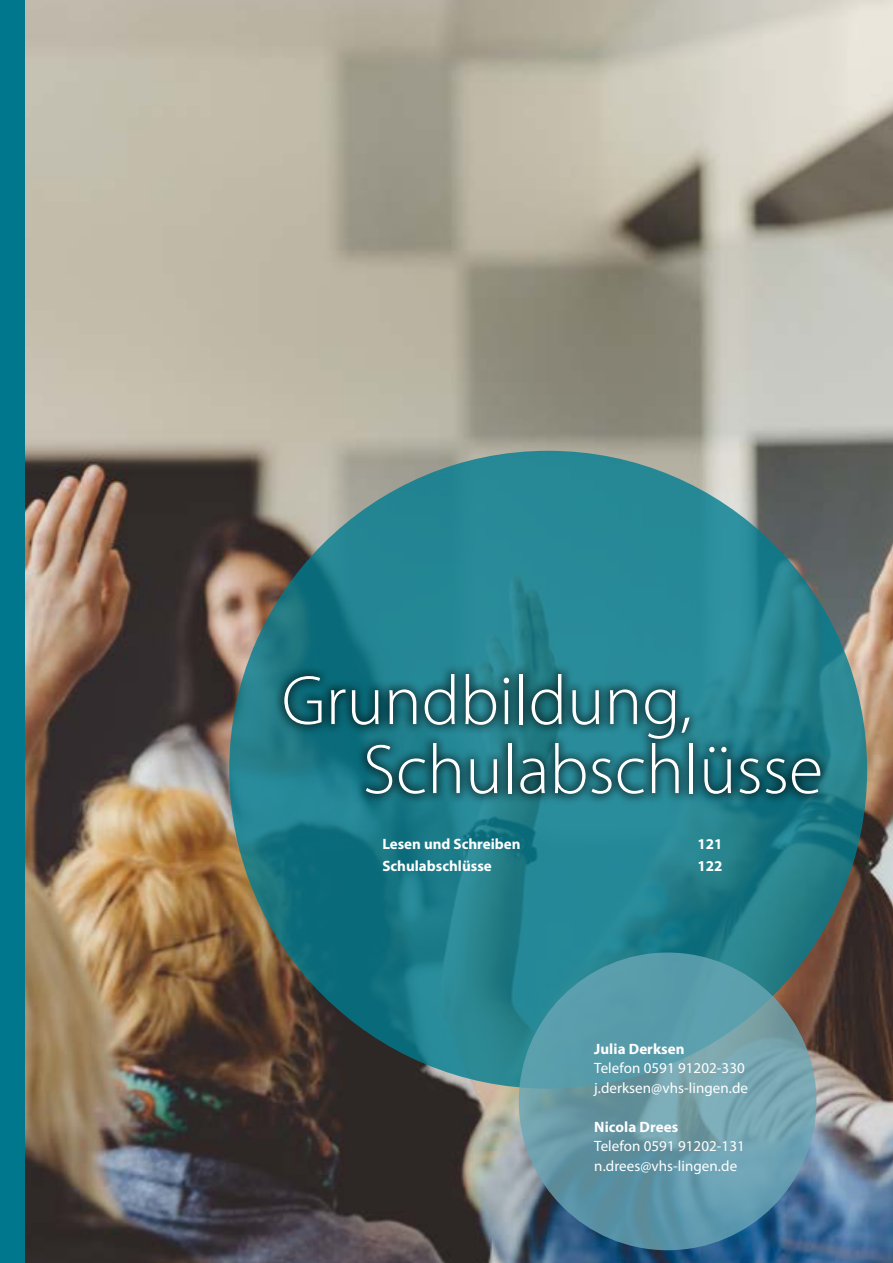
<style>
.page{position:relative;width:893px;height:1263px;background:#fff}
.page>*{position:absolute;margin:0;border:0;box-sizing:border-box;transform-origin:0 0}
.t1{font:300 70.5px/69px "Myriad Pro";color:#fff}
.t2{font:15px/19.5px "Myriad Pro";letter-spacing:.005em;color:#fff}
.t3{font:700 15px "Myriad Pro";color:#fff}
</style>
<div class="page">
<img style="left:25px;top:0;width:868px;height:1263px">
<div style="left:0;top:0;width:25px;height:1263px;background:#00778c"></div>
<svg style="left:229px;top:451px;width:638px;height:638px;background:#21818e"></svg>
<svg style="left:519px;top:952px;width:297px;height:298px;background:#649caa"></svg>
<div style="left:273px;top:663px;width:558px;height:141px;background:#000;opacity:.75"></div>
<h1 class="t1" style="left:363px;top:665px;width:462px;text-indent:-81px">Grundbildung,<br>Schulabschlüsse</h1>
<p class="t3" style="left:382px;top:834px;width:140px">Lesen und Schreiben</p>
<p class="t3" style="left:698px;top:834px;width:26px">121</p>
<p class="t3" style="left:382px;top:856px;width:111px">Schulabschlüsse</p>
<p class="t3" style="left:698px;top:856px;width:26px">122</p>
<p class="t3" style="left:594px;top:1039px;width:92px">Julia Derksen</p>
<p class="t2" style="left:594px;top:1058px;width:155px">Telefon 0591 91202-330 j.derksen@vhs-lingen.de</p>
<p class="t3" style="left:594px;top:1117px;width:86px">Nicola Drees</p>
<p class="t2" style="left:594px;top:1136px;width:152px">Telefon 0591 91202-131 n.drees@vhs-lingen.de</p>
</div>
